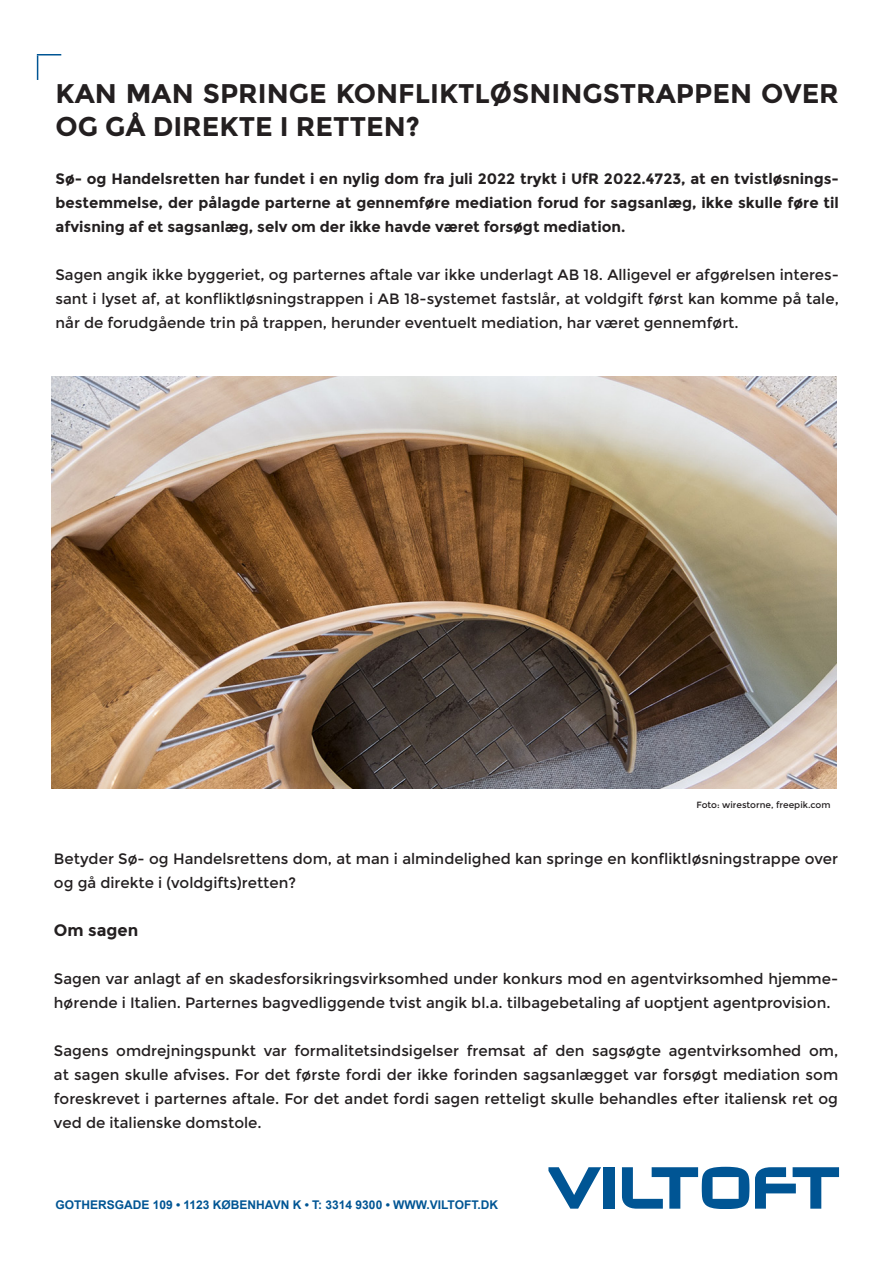
<style>
.page{position:relative;width:893px;height:1263px;background:#fff}
.page>*{position:absolute;margin:0;border:0;box-sizing:border-box;transform-origin:0 0}
.t1{font:700 27px/32.4px "Montserrat";color:#231f20}
.t2{font:700 16.5px "Montserrat";color:#231f20}
.t3{font:15px/24px "Montserrat";color:#231f20;text-align:justify}
.t4{font:700 15px/24px "Montserrat";color:#231f20;text-align:justify}
.t5{font:700 12px "Arial";color:#005594}
.t6{font:9px "Montserrat";color:#231f20}
</style>
<div class="page">
<svg style="left:548px;top:1167px;width:53px;height:42px"></svg>
<div style="left:604px;top:1167px;width:11px;height:42px;background:#005594"></div>
<svg style="left:622px;top:1167px;width:127px;height:42px"></svg>
<svg style="left:755px;top:1167px;width:84px;height:42px"></svg>
<hr style="left:37px;top:54px;width:24px;height:2px;background:#005594">
<svg style="left:37px;top:56px;width:1px;height:24px"></svg>
<img style="left:52px;top:377px;width:784px;height:411px">
<p class="t1" style="left:56px;top:78px;width:785px">KAN MAN SPRINGE KONFLIKTLØSNINGSTRAPPEN OVER<br>OG GÅ DIREKTE I RETTEN?</p>
<p class="t4" style="left:56px;top:167px;width:785px">Sø- og Handelsretten har fundet i en nylig dom fra juli 2022 trykt i UfR 2022.4723, at en tvistløsnings&shy;bestemmelse, der pålagde parterne at gennemføre mediation forud for sagsanlæg, ikke skulle føre til afvisning af et sagsanlæg, selv om der ikke havde været forsøgt mediation.</p>
<p class="t3" style="left:56px;top:263px;width:785px">Sagen angik ikke byggeriet, og parternes aftale var ikke underlagt AB 18. Alligevel er afgørelsen interes&shy;sant i lyset af, at konfliktløsningstrappen i AB 18-systemet fastslår, at voldgift først kan komme på tale, når de forudgående trin på trappen, herunder eventuelt mediation, har været gennemført.</p>
<p class="t6" style="left:696px;top:800px;width:136px">Foto: wirestorne, freepik.com</p>
<p class="t3" style="left:54px;top:847px;width:786px">Betyder Sø- og Handelsrettens dom, at man i almindelighed kan springe en konfliktløsningstrappe over og gå direkte i (voldgifts)retten?</p>
<p class="t2" style="left:54px;top:920px;width:86px">Om sagen</p>
<p class="t3" style="left:54px;top:967px;width:786px">Sagen var anlagt af en skadesforsikringsvirksomhed under konkurs mod en agentvirksomhed hjemme&shy;hørende i Italien. Parternes bagvedliggende tvist angik bl.a. tilbagebetaling af uoptjent agentprovision.</p>
<p class="t3" style="left:54px;top:1039px;width:786px">Sagens omdrejningspunkt var formalitetsindsigelser fremsat af den sagsøgte agentvirksomhed om, at sagen skulle afvises. For det første fordi der ikke forinden sagsanlægget var forsøgt mediation som foreskrevet i parternes aftale. For det andet fordi sagen retteligt skulle behandles efter italiensk ret og ved de italienske domstole.</p>
<p class="t5" style="left:55px;top:1197px;width:444px">GOTHERSGADE 109 • 1123 KØBENHAVN K • T: 3314 9300 • WWW.VILTOFT.DK</p>
</div>
